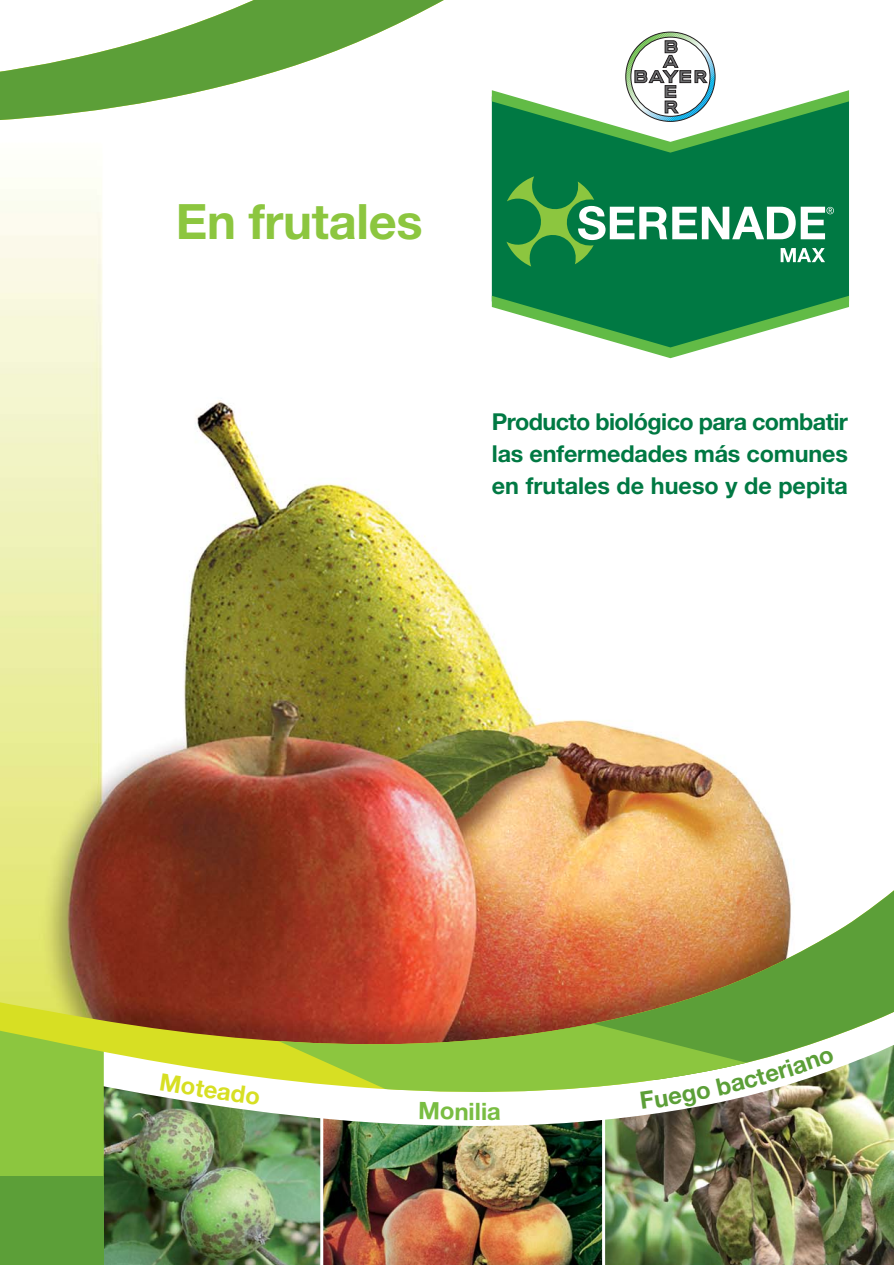
<style>
.page{position:relative;width:894px;height:1265px;background:#fff}
.page>*{position:absolute;margin:0;border:0;box-sizing:border-box;transform-origin:0 0}
.t1{font:700 48.75px "Helvetica Neue";letter-spacing:-.005em;color:#8cc63f}
.t2{font:700 24px "Helvetica Neue";color:#d7df23}
.t3{font:700 24px "Helvetica Neue";color:#79bd42}
.t4{font:700 23.4px/31.8px "Helvetica Neue";letter-spacing:-.005em;color:#007943;text-align:justify}
</style>
<div class="page">
<img style="left:0;top:98px;width:786px;height:770px">
<img style="left:323px;top:1129px;width:279px;height:135px">
<img style="left:605px;top:1129px;width:289px;height:135px">
<img style="left:104px;top:1129px;width:216px;height:135px">
<img style="left:104px;top:1095px;width:790px;height:34px">
<div style="left:0;top:1095px;width:104px;height:81px;background:#8cc63f"></div>
<div style="left:0;top:1176px;width:104px;height:88px;background:#5c9f38"></div>
<svg style="left:0;top:868px;width:319px;height:227px;background:#a07c39"></svg>
<img style="left:319px;top:868px;width:575px;height:85px">
<svg style="left:150px;top:953px;width:744px;height:142px;background:#a18540"></svg>
<hr style="left:320px;top:1102px;width:3px;height:162px;background:#fff">
<div style="left:492px;top:153px;width:357px;height:143px;background:#007943"></div>
<svg style="left:492px;top:296px;width:357px;height:62px"></svg>
<svg style="left:492px;top:32px;width:357px;height:121px"></svg>
<svg style="left:506px;top:176px;width:328px;height:90px;background:#319360"></svg>
<hr style="left:602px;top:1106px;width:3px;height:158px;background:#fff">
<svg style="left:0;top:0;width:480px;height:290px"></svg>
<svg style="left:0;top:0;width:78px;height:213px"></svg>
<svg style="left:217px;top:1084px;width:43px;height:21px"></svg>
<img style="left:641px;top:1048px;width:194px;height:61px">
<svg style="left:420px;top:1101px;width:48px;height:19px"></svg>
<svg style="left:488px;top:1106px;width:12px;height:14px"></svg>
<h1 class="t1" style="left:176px;top:204px;width:248px">En frutales</h1>
<p class="t4" style="left:492px;top:408px;width:358px">Producto biológico para combatir las enfermedades más comunes en frutales de hueso y de pepita</p>
<p class="t2" style="left:161px;top:1073px;width:60px;rotate:9deg">Mote</p>
<p class="t3" style="left:469px;top:1102px;width:20px">ili</p>
</div>
